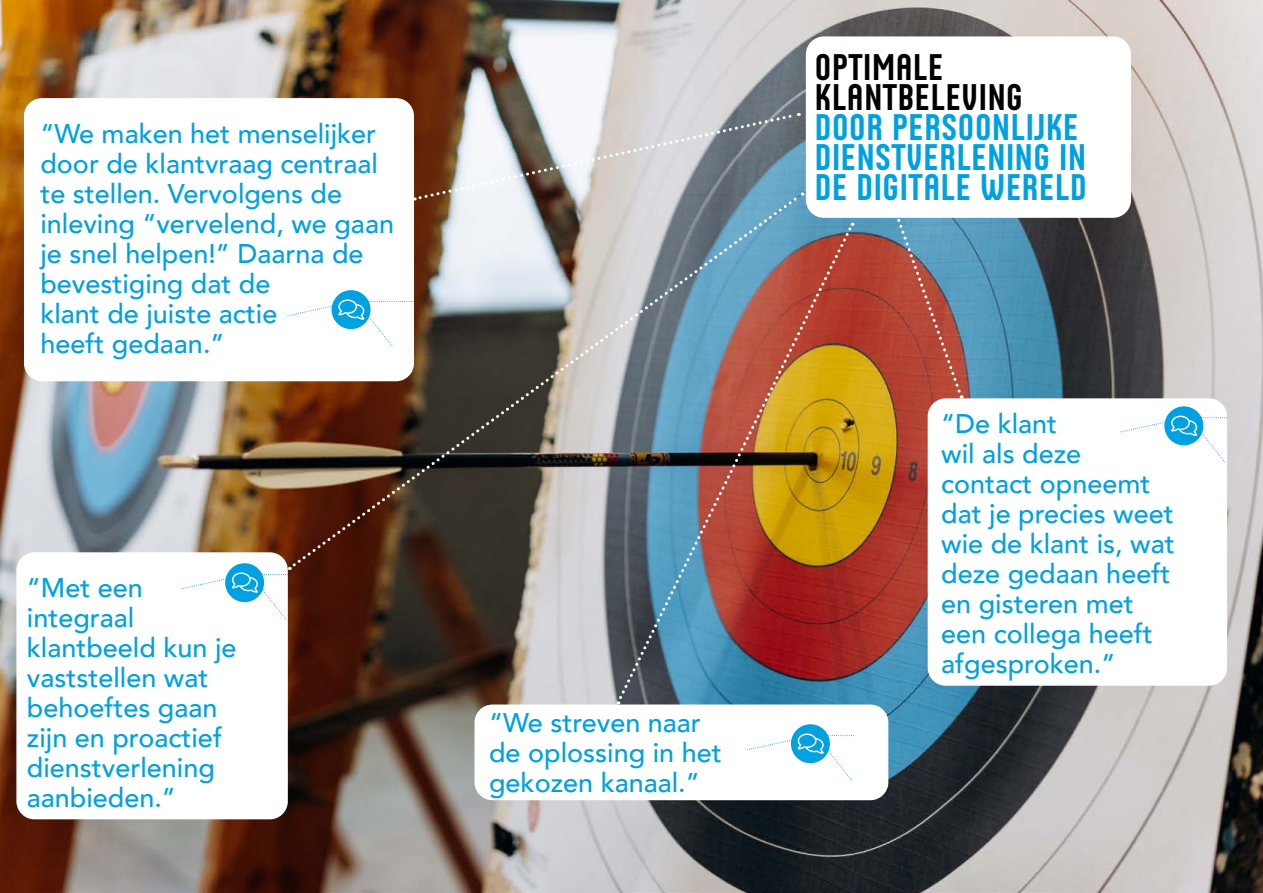
<style>
.page{position:relative;width:1263px;height:893px;background:#fff}
.page>*{position:absolute;margin:0;border:0;box-sizing:border-box;transform-origin:0 0}
.t1{font:37.5px/30px "Husans";color:#00a1e1}
.t2{font:37.5px/30px "Husans";color:#000}
.t3{font:500 27px/30px "Avenir";color:#00a1e1}
</style>
<div class="page">
<img style="left:0;top:0;width:1263px;height:893px">
<div style="left:806px;top:36px;width:325px;height:182px;background:#fff;border-radius:18px"></div>
<div style="left:928px;top:398px;width:299px;height:288px;background:#fff;border-radius:18px"></div>
<div style="left:16px;top:552px;width:272px;height:267px;background:#fff;border-radius:18px"></div>
<div style="left:24px;top:98px;width:390px;height:283px;background:#fff;border-radius:18px"></div>
<img style="left:290px;top:192px;width:514px;height:377px">
<svg style="left:414px;top:112px;width:389px;height:89px"></svg>
<svg style="left:891px;top:217px;width:72px;height:181px;background:#986665"></svg>
<div style="left:474px;top:704px;width:414px;height:96px;background:#fff;border-radius:18px"></div>
<img style="left:616px;top:223px;width:239px;height:478px">
<div style="left:332px;top:290px;width:38px;height:39px;background:#00a1e1;border-radius:50%"></div>
<svg style="left:288px;top:300px;width:127px;height:46px"></svg>
<svg style="left:225px;top:563px;width:39px;height:39px"></svg>
<svg style="left:181px;top:567px;width:109px;height:52px"></svg>
<div style="left:791px;top:724px;width:39px;height:39px;background:#00a1e1;border-radius:50%"></div>
<svg style="left:747px;top:734px;width:107px;height:46px"></svg>
<div style="left:1164px;top:406px;width:39px;height:39px;background:#00a1e1;border-radius:50%"></div>
<svg style="left:1121px;top:416px;width:106px;height:47px"></svg>
<p class="t3" style="left:40px;top:117px;width:355px">“We maken het menselijker door de klantvraag centraal te stellen. Vervolgens de inleving “vervelend, we gaan je snel helpen!” Daarna de bevestiging dat de<br>klant de juiste actie<br>heeft gedaan.”</p>
<p class="t3" style="left:27px;top:571px;width:211px">“Met een integraal klantbeeld kun je vaststellen wat behoeftes gaan zijn en proactief dienstverlening aanbieden.”</p>
<p class="t3" style="left:489px;top:706px;width:234px">“We streven naar de oplossing in het gekozen kanaal.”</p>
<h1 class="t2" style="left:814px;top:52px;width:210px">OPTIMALE<br>KLANTBELEVING</h1>
<h1 class="t1" style="left:814px;top:112px;width:274px">DOOR PERSOONLIJKE<br>DIENSTVERLENING IN<br>DE DIGITALE WERELD</h1>
<p class="t3" style="left:941px;top:407px;width:235px">“De klant<br>wil als deze contact opneemt dat je precies weet wie de klant is, wat deze gedaan heeft en gisteren met een collega heeft afgesproken.”</p>
</div>
